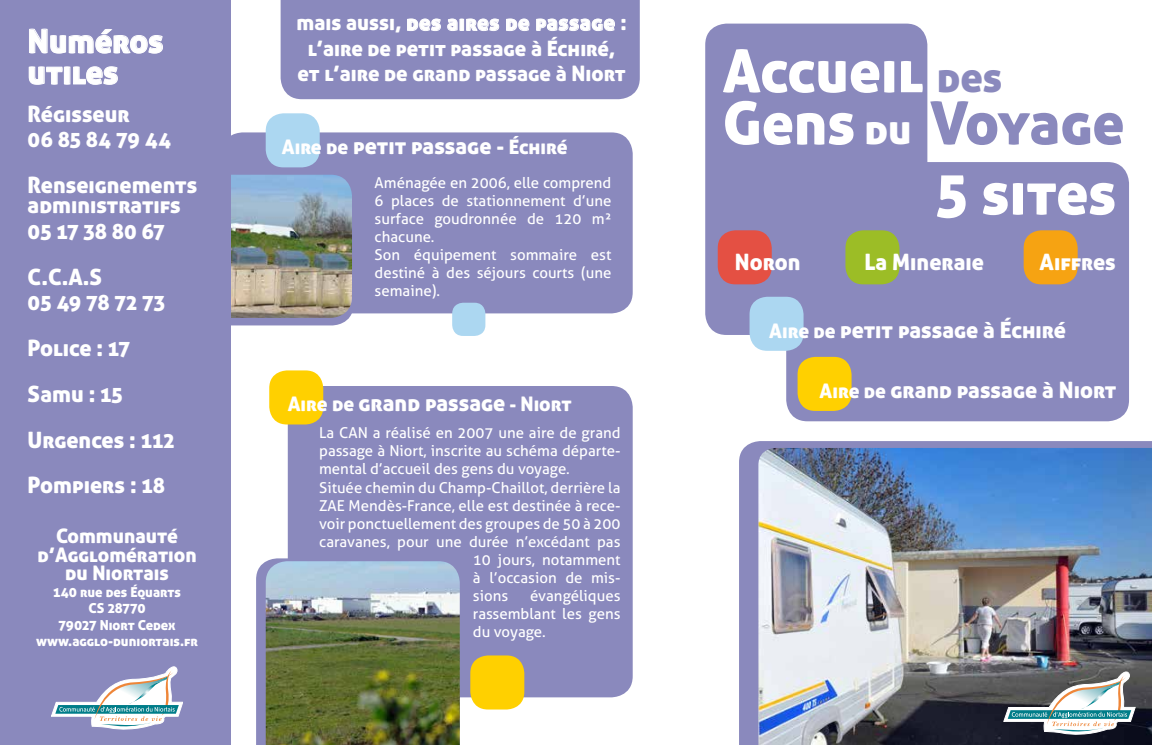
<style>
.page{position:relative;width:1152px;height:745px;background:#fff}
.page>*{position:absolute;margin:0;border:0;box-sizing:border-box;transform-origin:0 0}
.t1{font:59.62px "Aller Display";color:#fff}
.t2{font:59.38px/52px "Aller Display";color:#fff}
.t3{font:32.5px/31.2px "Aller Display";color:#fff}
.t4{font:22.5px/45.8px "Aller Display";color:#fff}
.t5{font:21.25px/25.5px "Aller Display";color:#fff;text-align:center}
.t6{font:20px/18.8px "Aller Display";color:#fff;text-align:center}
.t7{font:15px/18px "Aller";color:#fff}
.t8{font:13.75px/16.5px "Aller Display";color:#fff;text-align:center}
.s1{font-size:21.25px}
.s2{font-size:22.5px}
.s3{font-size:20px}
.s4{font-size:18.75px}
.s5{font-size:41.62px;color:#8a89bd}
.s6{font-size:41.62px}
.s7{color:#8a89bd}
</style>
<div class="page">
<div style="left:221px;top:132px;width:411px;height:181px;background:#8a89bd;border-radius:21px"></div>
<div style="left:210px;top:179px;width:143px;height:146px;background:#8a89bd;border-radius:21px"></div>
<img style="left:231px;top:175px;width:121px;height:143px">
<div style="left:0;top:0;width:230px;height:744px;background:#8a89bd"></div>
<div style="left:705px;top:24px;width:222px;height:311px;background:#8a89bd;border-radius:21px"></div>
<div style="left:739px;top:441px;width:413px;height:303px;background:#8a89bd"></div>
<div style="left:288px;top:386px;width:344px;height:311px;background:#8a89bd;border-radius:21px"></div>
<div style="left:281px;top:0;width:359px;height:99px;background:#8a89bd"></div>
<div style="left:786px;top:162px;width:343px;height:259px;background:#8a89bd;border-radius:21px"></div>
<img style="left:758px;top:447px;width:394px;height:297px">
<div style="left:470px;top:655px;width:54px;height:54px;background:#ffd000;border-radius:18px"></div>
<div style="left:452px;top:302px;width:33px;height:34px;background:#acd7f1;border-radius:11px"></div>
<div style="left:269px;top:370px;width:54px;height:54px;background:#ffd000;border-radius:18px"></div>
<div style="left:266px;top:113px;width:54px;height:54px;background:#acd7f1;border-radius:18px"></div>
<svg style="left:256px;top:558px;width:32px;height:186px;background:#9090be"></svg>
<img style="left:266px;top:561px;width:194px;height:183px">
<div style="left:749px;top:296px;width:54px;height:54px;background:#acd7f1;border-radius:18px"></div>
<div style="left:797px;top:356px;width:54px;height:54px;background:#ffd000;border-radius:18px"></div>
<svg style="left:1003px;top:671px;width:132px;height:62px"></svg>
<svg style="left:51px;top:666px;width:132px;height:62px"></svg>
<svg style="left:407px;top:19px;width:34px;height:12px"></svg>
<svg style="left:447px;top:19px;width:52px;height:12px"></svg>
<svg style="left:506px;top:19px;width:23px;height:12px"></svg>
<svg style="left:536px;top:19px;width:79px;height:12px"></svg>
<div style="left:717px;top:230px;width:54px;height:54px;background:#e45043;border-radius:18px"></div>
<div style="left:845px;top:230px;width:54px;height:54px;background:#9cbd26;border-radius:18px"></div>
<div style="left:1023px;top:230px;width:54px;height:54px;background:#f6a312;border-radius:18px"></div>
<svg style="left:29px;top:28px;width:134px;height:26px"></svg>
<svg style="left:29px;top:66px;width:89px;height:19px"></svg>
<h3 class="t3" style="left:28px;top:25px;width:137px">Numéros utiles</h3>
<h3 class="t4" style="left:28px;top:90px;width:104px">Régisseur</h3>
<h3 class="t5" style="left:28px;top:127px;width:145px">06 85 84 79 44</h3>
<h3 class="t4" style="left:28px;top:175px;width:171px;line-height:20px">Renseignements administratifs</h3>
<h3 class="t5" style="left:28px;top:218px;width:139px">05 17 38 80 67</h3>
<h3 class="t4" style="left:28px;top:253px;width:76px">C.C.A.S</h3>
<h3 class="t5" style="left:28px;top:289px;width:139px">05 49 78 72 73</h3>
<h3 class="t4" style="left:28px;top:324px;width:149px">Police : <span class="s1">17<br></span>Samu : <span class="s1">15<br></span>Urgences : <span class="s1">112<br></span>Pompiers : <span class="s1">18</span></h3>
<h3 class="t6" style="left:37px;top:525px;width:161px">Communauté d’Agglomération du Niortais</h3>
<p class="t8" style="left:36px;top:583px;width:163px">140 rue des équarts<br>CS 28770<br>79027 Niort Cedex www.agglo-duniortais.fr</p>
<h3 class="t5" style="left:296px;top:10px;width:332px">mais aussi, des aires de passage : l’aire de petit passage à échiré, et l’aire de grand passage à Niort</h3>
<h3 class="t6" style="left:282px;top:137px;width:287px">Aire de <span class="s2">petit passage</span> <span class="s1">-</span> échiré</h3>
<p class="t7" style="left:374px;top:173px;width:238px">Aménagée en 2006, elle comprend<br>6 places de stationnement d’une surface goudronnée de 120 m² chacune.<br>Son équipement sommaire est destiné à des séjours courts (une semaine).</p>
<h3 class="t4" style="left:288px;top:379px;width:285px"><span class="s3">Aire de</span> grand passage <span class="s4">-</span> <span class="s3">Niort</span></h3>
<p class="t7" style="left:319px;top:424px;width:303px">La CAN a réalisé en 2007 une aire de grand</p>
<p class="t7" style="left:319px;top:442px;width:303px">passage à Niort, inscrite au schéma départe-</p>
<p class="t7" style="left:319px;top:460px;width:252px">mental d’accueil des gens du voyage.</p>
<p class="t7" style="left:319px;top:478px;width:303px">Située chemin du Champ-Chaillot, derrière la</p>
<p class="t7" style="left:319px;top:496px;width:303px">ZAE Mendès-France, elle est destinée à rece-</p>
<p class="t7" style="left:319px;top:514px;width:303px">voir ponctuellement des groupes de 50 à 200</p>
<p class="t7" style="left:319px;top:532px;width:303px">caravanes, pour une durée n’excédant pas</p>
<p class="t7" style="left:473px;top:550px;width:149px">10 jours, notamment</p>
<p class="t7" style="left:473px;top:568px;width:149px">à l’occasion de mis-</p>
<p class="t7" style="left:473px;top:586px;width:37px">sions</p>
<p class="t7" style="left:473px;top:586px;width:149px;text-align:justify;text-indent:57px">évangéliques rassemblant les gens du voyage.</p>
<h2 class="t2" style="left:722px;top:44px;width:403px">Accueil <span class="s5">des<br></span>Gens <span class="s6">du</span> <span class="s7">Voyage</span></h2>
<h1 class="t1" style="left:936px;top:155px;width:182px">5 sites</h1>
<h3 class="t4" style="left:735px;top:238px;width:67px">Noron</h3>
<h3 class="t4" style="left:864px;top:238px;width:121px">La Mineraie</h3>
<h3 class="t4" style="left:1039px;top:238px;width:78px">Aiffres</h3>
<h3 class="t4" style="left:769px;top:306px;width:298px"><span class="s3">Aire de</span> petit passage à échiré</h3>
<h3 class="t4" style="left:819px;top:366px;width:298px"><span class="s3">Aire de</span> grand passage à Niort</h3>
</div>
